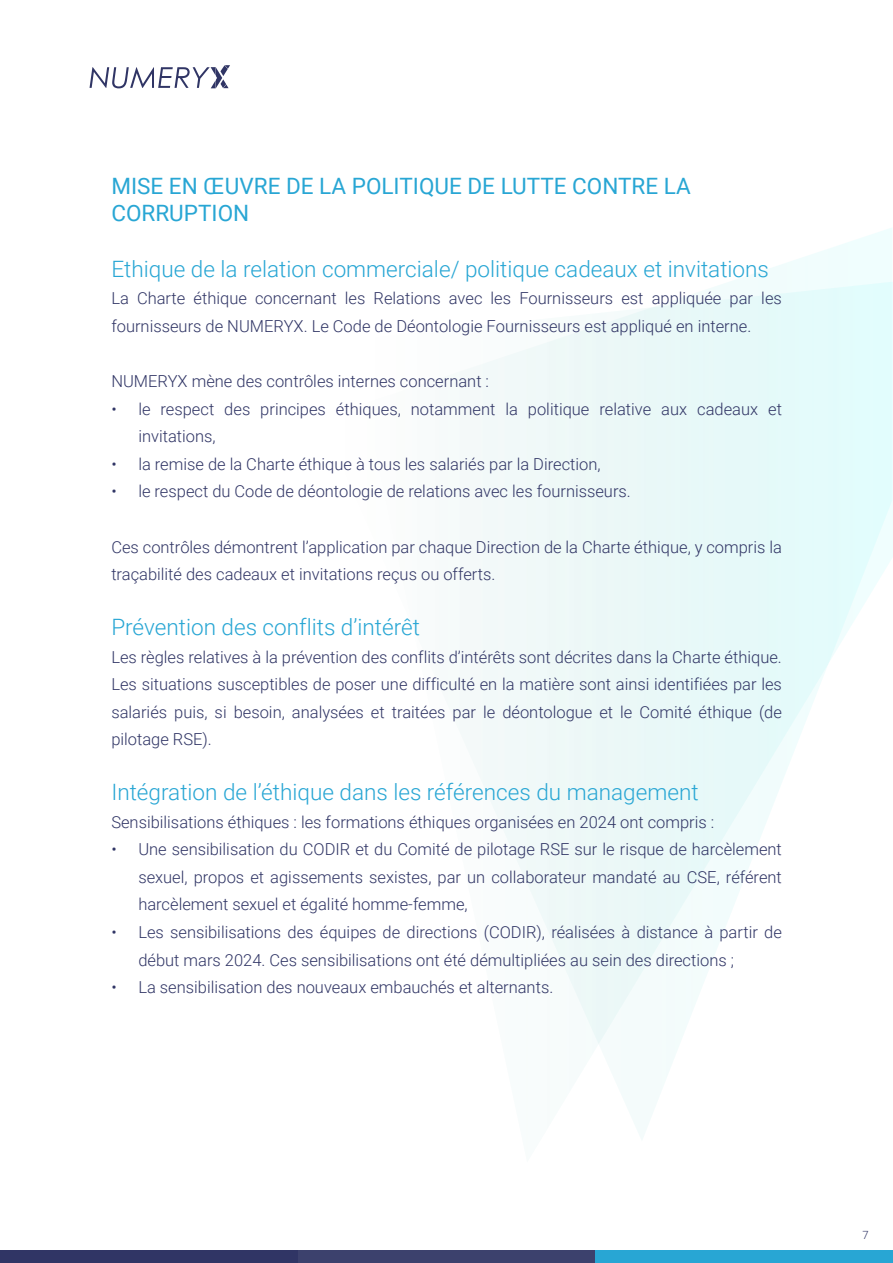
<style>
.page{position:relative;width:893px;height:1263px;background:#fff}
.page>*{position:absolute;margin:0;border:0;box-sizing:border-box;transform-origin:0 0}
.t1{font:300 22.5px "Roboto";color:#28a6d4}
.t2{font:22.5px/27px "Roboto";color:#28a6d4}
.t3{font:300 16.5px/27.6px "Roboto";color:#303565}
.t4{font:300 11.25px "Roboto";color:#303565}
</style>
<div class="page">
<svg style="left:460px;top:228px;width:432px;height:911px"></svg>
<div style="left:0;top:1250px;width:298px;height:13px;background:#303565"></div>
<div style="left:298px;top:1250px;width:297px;height:13px;background:#3c416d"></div>
<div style="left:595px;top:1250px;width:298px;height:13px;background:#28a6d4"></div>
<svg style="left:90px;top:65px;width:140px;height:23px"></svg>
<h1 class="t2" style="left:111px;top:171px;width:581px">MISE EN ŒUVRE DE LA POLITIQUE DE LUTTE CONTRE LA<br>CORRUPTION</h1>
<h1 class="t1" style="left:111px;top:253px;width:659px">Ethique de la relation commerciale/ politique cadeaux et invitations</h1>
<p class="t3" style="left:111px;top:284px;width:672px">La Charte éthique concernant les Relations avec les Fournisseurs est appliquée par les fournisseurs de NUMERYX. Le Code de Déontologie Fournisseurs est appliqué en interne.</p>
<p class="t3" style="left:111px;top:367px;width:379px">NUMERYX mène des contrôles internes concernant :</p>
<p class="t3" style="left:138px;top:394px;width:645px;text-indent:-27px">• le respect des principes éthiques, notamment la politique relative aux cadeaux et invitations,</p>
<p class="t3" style="left:111px;top:450px;width:491px">• la remise de la Charte éthique à tous les salariés par la Direction,</p>
<p class="t3" style="left:111px;top:477px;width:521px">• le respect du Code de déontologie de relations avec les fournisseurs.</p>
<p class="t3" style="left:111px;top:532px;width:672px">Ces contrôles démontrent l’application par chaque Direction de la Charte éthique, y compris la traçabilité des cadeaux et invitations reçus ou offerts.</p>
<h1 class="t1" style="left:111px;top:611px;width:310px">Prévention des conflits d’intérêt</h1>
<p class="t3" style="left:111px;top:642px;width:672px;text-align:justify">Les règles relatives à la prévention des conflits d’intérêts sont décrites dans la Charte éthique.<br>Les situations susceptibles de poser une difficulté en la matière sont ainsi identifiées par les salariés puis, si besoin, analysées et traitées par le déontologue et le Comité éthique (de pilotage RSE).</p>
<h1 class="t1" style="left:111px;top:776px;width:589px">Intégration de l’éthique dans les références du management</h1>
<p class="t3" style="left:111px;top:807px;width:604px">Sensibilisations éthiques : les formations éthiques organisées en 2024 ont compris :</p>
<p class="t3" style="left:138px;top:835px;width:645px;text-align:justify;text-indent:-27px">• Une sensibilisation du CODIR et du Comité de pilotage RSE sur le risque de harcèlement sexuel, propos et agissements sexistes, par un collaborateur mandaté au CSE, référent harcèlement sexuel et égalité homme-femme,</p>
<p class="t3" style="left:138px;top:918px;width:645px;text-indent:-27px">• Les sensibilisations des équipes de directions (CODIR), réalisées à distance à partir de début mars 2024. Ces sensibilisations ont été démultipliées au sein des directions ;</p>
<p class="t3" style="left:111px;top:973px;width:443px">• La sensibilisation des nouveaux embauchés et alternants.</p>
<p class="t4" style="left:862px;top:1227px;width:8px">7</p>
</div>
